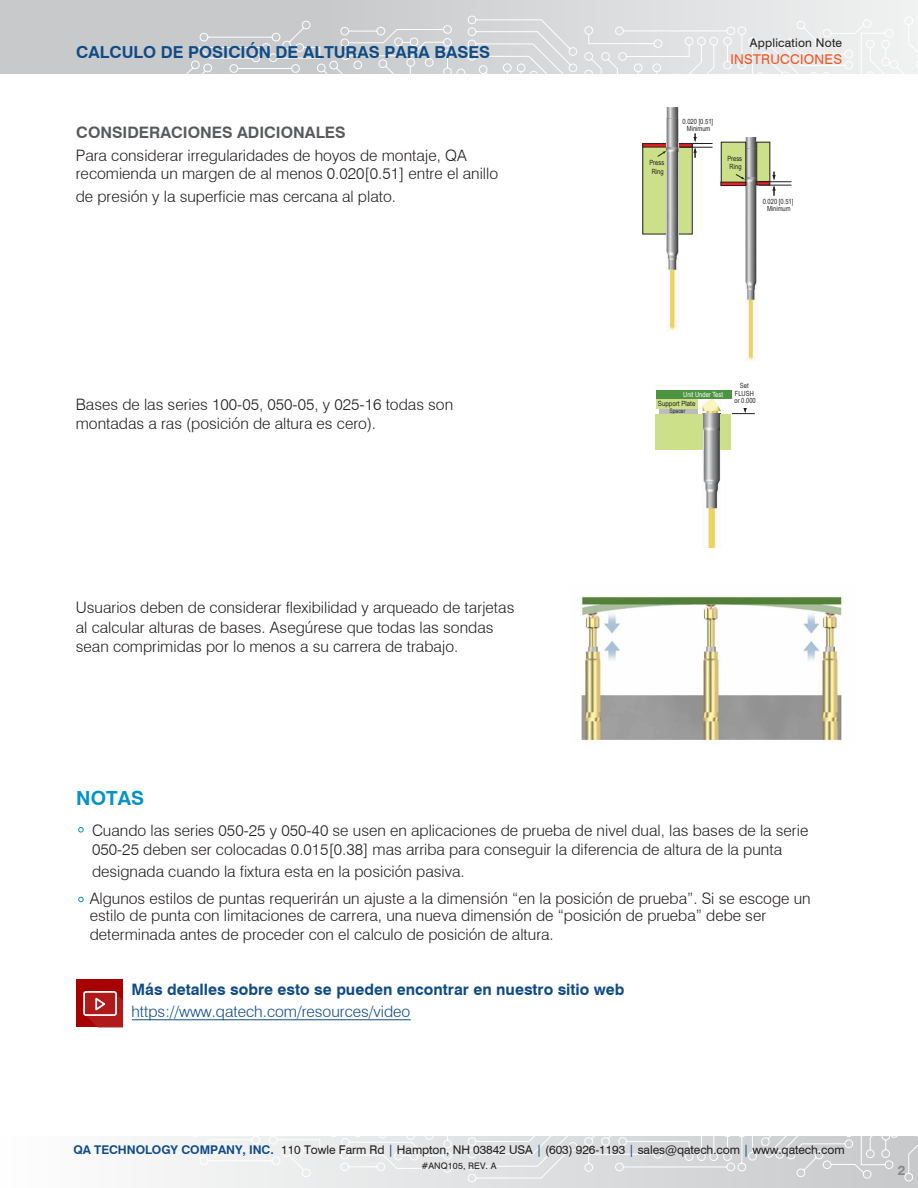
<style>
.page{position:relative;width:918px;height:1188px;background:#fff}
.page>*{position:absolute;margin:0;border:0;box-sizing:border-box;transform-origin:0 0}
.Subhead_1_Light_Blue{font:700 19.5px "Swiss 721 BT";color:#0392ca}
.Subhead_2_Gray{font:700 16.5px "Swiss 721 BT";color:#0f4b87}
.Main_Body_text{font:300 15.75px/18.9px "Swiss 721 BT";color:#231f20}
.Main_Body_text-2{font:700 15.75px/22px "Swiss 721 BT";color:#0f4b87}
.Subhead_2_Gray-2{font:700 15.75px "Swiss 721 BT";color:#58595b}
.t1{font:13.5px "Swiss 721 BT";letter-spacing:.02em;color:#f15522}
.t2{font:700 13.5px "Swiss 721 BT";color:#858789}
.t3{font:12px "Swiss 721 BT";letter-spacing:-.005em;color:#231f20}
.t4{font:12px "Swiss 721 BT";letter-spacing:.02em;color:#231f20}
.t5{font:9px "Swiss 721 BT";letter-spacing:.01em;color:#231f20}
.t6{font:700 7.95px "Arial Narrow";color:#231f20}
.t7{font:7.95px "Arial Narrow";color:#231f20}
.t8{font:7.65px "Arial Narrow";color:#231f20}
.t9{font:7.05px/7.1px "Arial Narrow";color:#231f20;text-align:center}
.t10{font:7.05px "Arial Narrow";color:#fff}
.t11{font:7.05px "Arial Narrow";color:#231f20;scale:1.07 1}
.t12{font:6.15px "Arial Narrow";color:#231f20}
.s1{font-weight:300}
.s2{font-weight:700;color:#0f4b87}
.s3{color:#0f4b87}
</style>
<div class="page">
<div style="left:0;top:0;width:918px;height:73px;background:linear-gradient(to right,#bdc0c2,#ececed)"></div>
<svg style="left:175px;top:16px;width:743px;height:57px;background:#dadcdd"></svg>
<div style="left:0;top:1136px;width:918px;height:52px;background:linear-gradient(to right,#fefefe,#c7c9cb)"></div>
<svg style="left:175px;top:1136px;width:743px;height:46px"></svg>
<svg style="left:78px;top:827px;width:6px;height:6px"></svg>
<svg style="left:78px;top:896px;width:6px;height:7px"></svg>
<hr style="left:132px;top:1019px;width:279px;height:1px;background:#0f4b87">
<img style="left:702px;top:399px;width:19px;height:14px">
<svg style="left:732px;top:408px;width:23px;height:6px"></svg>
<img style="left:702px;top:413px;width:19px;height:135px">
<div style="left:656px;top:391px;width:76px;height:8px;background:#4d9442"></div>
<div style="left:660px;top:408px;width:38px;height:6px;background:#bdbcbc"></div>
<div style="left:656px;top:399px;width:42px;height:9px;background:#cbe088"></div>
<div style="left:656px;top:414px;width:47px;height:35px;background:#cbe088"></div>
<div style="left:721px;top:414px;width:10px;height:35px;background:#cbe088"></div>
<img style="left:745px;top:138px;width:12px;height:223px">
<div style="left:678px;top:144px;width:14px;height:90px;background:#cbe088"></div>
<div style="left:643px;top:144px;width:24px;height:90px;background:#cbe088"></div>
<hr style="left:680px;top:143px;width:33px;height:1px;background:#231f20">
<svg style="left:694px;top:133px;width:3px;height:25px"></svg>
<hr style="left:680px;top:147px;width:33px;height:1px;background:#231f20">
<svg style="left:657px;top:143px;width:10px;height:14px"></svg>
<img style="left:667px;top:108px;width:11px;height:223px">
<div style="left:721px;top:142px;width:25px;height:42px;background:#cbe088"></div>
<div style="left:721px;top:142px;width:25px;height:43px;border:1px solid #231f20"></div>
<div style="left:721px;top:182px;width:25px;height:4px;border:1px solid #231f20"></div>
<hr style="left:759px;top:185px;width:32px;height:1px;background:#231f20">
<div style="left:757px;top:142px;width:13px;height:39px;background:#cbe088"></div>
<svg style="left:757px;top:172px;width:19px;height:24px"></svg>
<svg style="left:735px;top:174px;width:10px;height:6px"></svg>
<hr style="left:759px;top:181px;width:32px;height:1px;background:#231f20">
<img style="left:580px;top:596px;width:262px;height:145px">
<div style="left:76px;top:980px;width:47px;height:47px;background:#a70000"></div>
<svg style="left:83px;top:991px;width:40px;height:36px"></svg>
<p class="Subhead_2_Gray" style="left:76px;top:42px;width:415px">CALCULO DE POSICIÓN DE ALTURAS PARA BASES</p>
<p class="t4" style="left:750px;top:36px;width:94px">Application Note</p>
<p class="t1" style="left:731px;top:51px;width:113px">INSTRUCCIONES</p>
<p class="t9" style="left:330px;top:120px;width:22px;line-height:6.1px">A<br>At test position</p>
<p class="Subhead_2_Gray-2" style="left:76px;top:123px;width:271px">CONSIDERACIONES ADICIONALES</p>
<p class="Main_Body_text" style="left:76px;top:145px;width:424px">Para considerar irregularidades de hoyos de montaje, QA recomienda un margen de al menos 0.020[0.51] entre el anillo</p>
<p class="Main_Body_text" style="left:76px;top:186px;width:322px">de presión y la superficie mas cercana al plato.</p>
<p class="t9" style="left:460px;top:171px;width:13px">Stop</p>
<p class="t7" style="left:425px;top:172px;width:10px">“B”</p>
<p class="t9" style="left:275px;top:195px;width:15px">Plate</p>
<p class="t9" style="left:333px;top:394px;width:22px;line-height:8.6px">Support<br>Plate</p>
<p class="t9" style="left:335px;top:416px;width:20px">Spacer</p>
<p class="Main_Body_text" style="left:76px;top:395px;width:379px">Bases de las series 100-05, 050-05, y 025-16 todas son montadas a ras (posición de altura es cero).</p>
<p class="t6" style="left:402px;top:399px;width:41px">SET HEIGHT</p>
<p class="Main_Body_text" style="left:76px;top:598px;width:440px;line-height:19.5px">Usuarios deben de considerar flexibilidad y arqueado de tarjetas al calcular alturas de bases. Asegúrese que todas las sondas sean comprimidas por lo menos a su carrera de trabajo.</p>
<p class="t8" style="left:281px;top:604px;width:16px">Plate</p>
<p class="t8" style="left:286px;top:647px;width:21px">Socket</p>
<p class="t9" style="left:649px;top:158px;width:16px;line-height:8.6px">Press<br>Ring</p>
<p class="t9" style="left:682px;top:118px;width:32px">0.020 [0.51]<br>Minimum</p>
<p class="t9" style="left:727px;top:154px;width:16px;line-height:8.6px">Press<br>Ring</p>
<p class="t9" style="left:763px;top:198px;width:32px">0.020 [0.51]<br>Minimum</p>
<p class="t10" style="left:683px;top:390px;width:41px">Unit Under Test</p>
<p class="t12" style="left:669px;top:406px;width:18px">Spacer</p>
<p class="t11" style="left:658px;top:398px;width:37px">Support Plate</p>
<p class="t9" style="left:734px;top:382px;width:23px">Set<br>FLUSH or 0.000</p>
<p class="Subhead_1_Light_Blue" style="left:76px;top:787px;width:69px">NOTAS</p>
<p class="Main_Body_text" style="left:92px;top:821px;width:718px">Cuando las series 050-25 y 050-40 se usen en aplicaciones de prueba de nivel dual, las bases de la serie<br>050-25 deben ser colocadas 0.015[0.38] mas arriba para conseguir la diferencia de altura de la punta</p>
<p class="Main_Body_text" style="left:92px;top:862px;width:374px">designada cuando la fixtura esta en la posición pasiva.</p>
<p class="Main_Body_text" style="left:90px;top:890px;width:722px;line-height:17px">Algunos estilos de puntas requerirán un ajuste a la dimensión “en la posición de prueba”. Si se escoge un estilo de punta con limitaciones de carrera, una nueva dimensión de “posición de prueba” debe ser</p>
<p class="Main_Body_text" style="left:90px;top:925px;width:466px">determinada antes de proceder con el calculo de posición de altura.</p>
<p class="Main_Body_text-2" style="left:131px;top:979px;width:495px">Más detalles sobre esto se pueden encontrar en nuestro sitio web <span class="s1">https://www.qatech.com/resources/video</span></p>
<p class="t9" style="left:444px;top:847px;width:19px">Socket</p>
<p class="t3" style="left:73px;top:1143px;width:773px"><span class="s2">QA TECHNOLOGY COMPANY, INC.</span> 110 Towle Farm Rd <span class="s3">|</span> Hampton, NH 03842 USA <span class="s3">|</span> (603) 926-1193 <span class="s3">|</span> sales@qatech.com <span class="s3">|</span> www.qatech.com</p>
<p class="t5" style="left:421px;top:1161px;width:77px">#ANQ105, REV. A</p>
<p class="t2" style="left:898px;top:1162px;width:9px">2</p>
</div>
